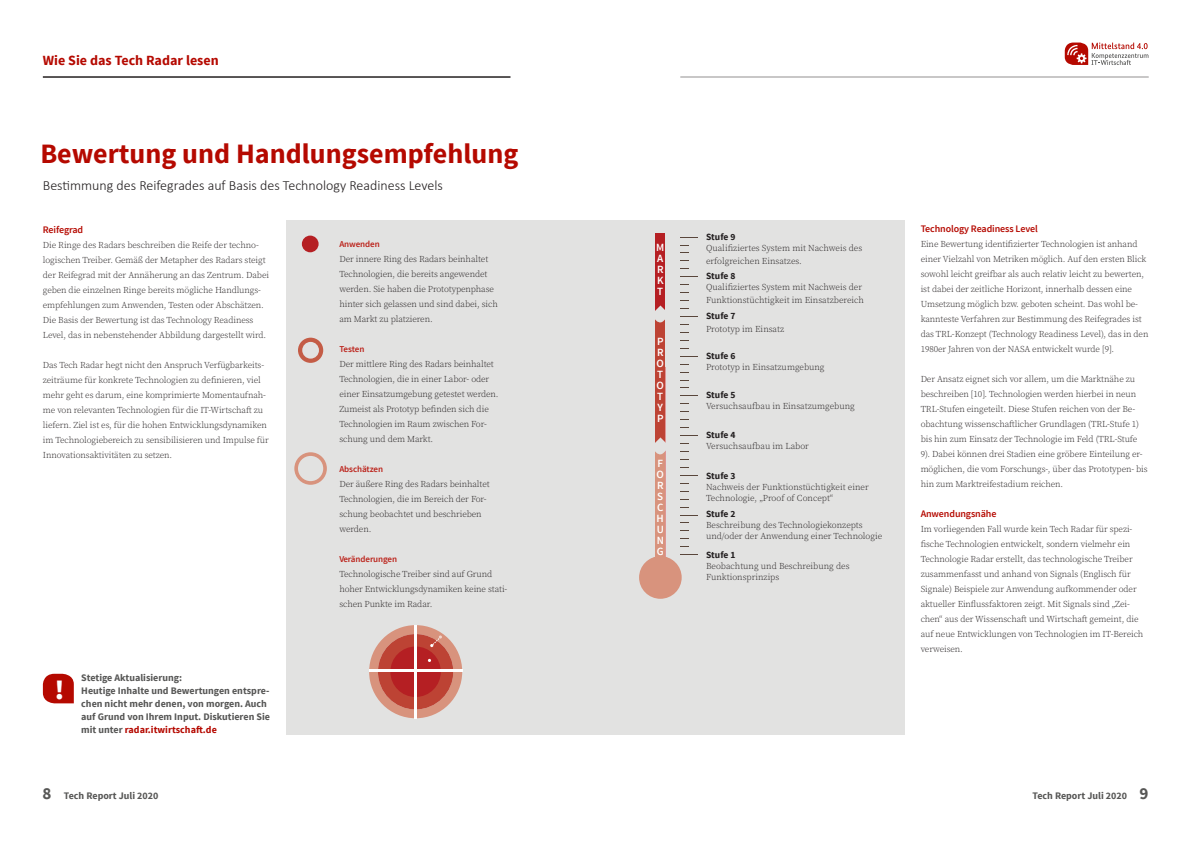
<style>
.page{position:relative;width:1191px;height:842px;background:#fff}
.page>*{position:absolute;margin:0;border:0;box-sizing:border-box;transform-origin:0 0}
.t1{font:700 28px "Source Sans Pro";color:#b50900}
.t2{font:300 14px "Calibri";color:#231f20}
.t3{font:700 14px "Source Sans Pro";color:#b50900}
.t4{font:600 11px/11px "Source Sans Pro";color:#fff;text-align:justify}
.t5{font:700 10px/13px "Source Sans Pro";color:#575756}
.Fließtext{font:600 10px "Source Sans Pro";letter-spacing:-.01em;color:#b50900}
.t6{font:700 9.5px "Source Sans Pro";color:#231f20}
.Fließtext-2{font:300 9px/15px "Source Serif Pro";letter-spacing:-.01em;color:#231f20}
.Fließtext-3{font:600 9px "Source Sans Pro";letter-spacing:-.01em;color:#bb2018}
.s1{color:#b50900}
.s2{font-size:17px}
</style>
<div class="page">
<svg style="left:1064px;top:43px;width:84px;height:22px"></svg>
<div style="left:595px;top:220px;width:309px;height:515px;background:#e2e2e1"></div>
<div style="left:286px;top:220px;width:309px;height:515px;background:#e2e2e1"></div>
<hr style="left:43px;top:77px;width:467px;height:1px;background:#231f20">
<svg style="left:294px;top:452px;width:33px;height:33px"></svg>
<div style="left:298px;top:456px;width:25px;height:25px;background:#e2e2e1;border-radius:50%"></div>
<div style="left:298px;top:338px;width:25px;height:25px;background:#c45c46;border-radius:50%"></div>
<div style="left:302px;top:342px;width:17px;height:17px;background:#e2e2e1;border-radius:50%"></div>
<div style="left:302px;top:236px;width:16px;height:16px;background:#b51f23;border-radius:50%"></div>
<svg style="left:369px;top:625px;width:93px;height:93px"></svg>
<svg style="left:680px;top:237px;width:18px;height:1px"></svg>
<svg style="left:680px;top:276px;width:18px;height:1px"></svg>
<svg style="left:680px;top:316px;width:18px;height:1px"></svg>
<svg style="left:680px;top:356px;width:18px;height:1px"></svg>
<div style="left:655px;top:233px;width:10px;height:82px;background:#b51f23"></div>
<div style="left:655px;top:314px;width:10px;height:132px;background:#bd4334"></div>
<svg style="left:655px;top:305px;width:10px;height:18px"></svg>
<svg style="left:640px;top:364px;width:58px;height:233px"></svg>
<div style="left:639px;top:556px;width:42px;height:43px;background:#d8937d;border-radius:50%"></div>
<svg style="left:43px;top:674px;width:31px;height:29px"></svg>
<p class="t3" style="left:43px;top:52px;width:177px">Wie Sie das Tech Radar lesen</p>
<p class="t1" style="left:40px;top:135px;width:479px">Bewertung und Handlungsempfehlung</p>
<p class="t2" style="left:43px;top:177px;width:401px">Bestimmung des Reifegrades auf Basis des Technology Readiness Levels</p>
<p class="Fließtext" style="left:43px;top:223px;width:42px">Reifegrad</p>
<p class="Fließtext-2" style="left:43px;top:237px;width:228px">Die Ringe des Radars beschreiben die Reife der techno&shy;logischen Treiber. Gemäß der Metapher des Radars steigt der Reifegrad mit der Annäherung an das Zentrum. Dabei geben die einzelnen Ringe bereits mögliche Handlungs&shy;empfehlungen zum Anwenden, Testen oder Abschätzen.<br>Die Basis der Bewertung ist das Technology Readiness Level, das in nebenstehender Abbildung dargestellt wird.</p>
<p class="Fließtext-2" style="left:43px;top:357px;width:227px">Das Tech Radar hegt nicht den Anspruch Verfügbarkeits&shy;zeiträume für konkrete Technologien zu definieren, viel mehr geht es darum, eine komprimierte Momentaufnah&shy;me von relevanten Technologien für die IT-Wirtschaft zu liefern. Ziel ist es, für die hohen Entwicklungsdynamiken im Technologiebereich zu sensibilisieren und Impulse für Innovationsaktivitäten zu setzen.</p>
<p class="t5" style="left:81px;top:672px;width:102px">Stetige Aktualisierung:</p>
<p class="t5" style="left:81px;top:685px;width:190px">Heutige Inhalte und Bewertungen entspre&shy;chen nicht mehr denen, von morgen. Auch auf Grund von Ihrem Input. Diskutieren Sie mit unter <span class="s1">radar.itwirtschaft.de</span></p>
<p class="Fließtext-3" style="left:339px;top:238px;width:42px">Anwenden</p>
<p class="Fließtext-2" style="left:339px;top:252px;width:160px">Der innere Ring des Radars beinhaltet Technologien, die bereits angewendet werden. Sie haben die Prototypenphase hinter sich gelassen und sind dabei, sich am Markt zu platzieren.</p>
<p class="Fließtext-3" style="left:339px;top:343px;width:27px">Testen</p>
<p class="Fließtext-2" style="left:339px;top:357px;width:161px">Der mittlere Ring des Radars beinhaltet Technologien, die in einer Labor- oder einer Einsatzumgebung getestet werden.<br>Zumeist als Prototyp befinden sich die Technologien im Raum zwischen For&shy;schung und dem Markt.</p>
<p class="Fließtext-3" style="left:339px;top:463px;width:45px">Abschätzen</p>
<p class="Fließtext-2" style="left:339px;top:477px;width:152px">Der äußere Ring des Radars beinhaltet<br>Technologien, die im Bereich der For&shy;schung beobachtet und beschrieben werden.</p>
<p class="Fließtext-3" style="left:339px;top:553px;width:59px">Veränderungen</p>
<p class="Fließtext-2" style="left:339px;top:567px;width:170px">Technologische Treiber sind auf Grund hoher Entwicklungsdynamiken keine stati&shy;schen Punkte im Radar.</p>
<p class="t4" style="left:656px;top:242px;width:10px">M A R K T</p>
<p class="t4" style="left:656px;top:336px;width:9px">P R O T O T Y P</p>
<p class="t4" style="left:656px;top:458px;width:9px">F O R S C H U N G</p>
<p class="t6" style="left:706px;top:231px;width:31px">Stufe 9</p>
<p class="Fließtext-2" style="left:706px;top:241px;width:158px">Qualifiziertes System mit Nachweis des</p>
<p class="Fließtext-2" style="left:706px;top:254px;width:97px">erfolgreichen Einsatzes.</p>
<p class="t6" style="left:706px;top:270px;width:31px">Stufe 8</p>
<p class="Fließtext-2" style="left:706px;top:280px;width:158px">Qualifiziertes System mit Nachweis der</p>
<p class="Fließtext-2" style="left:706px;top:293px;width:159px">Funktionstüchtigkeit im Einsatzbereich</p>
<p class="t6" style="left:706px;top:310px;width:31px">Stufe 7</p>
<p class="Fließtext-2" style="left:706px;top:322px;width:80px">Prototyp im Einsatz</p>
<p class="t6" style="left:706px;top:349px;width:31px">Stufe 6</p>
<p class="Fließtext-2" style="left:706px;top:359px;width:120px">Prototyp in Einsatzumgebung</p>
<p class="t6" style="left:706px;top:389px;width:31px">Stufe 5</p>
<p class="Fließtext-2" style="left:706px;top:399px;width:150px">Versuchsaufbau in Einsatzumgebung</p>
<p class="t6" style="left:706px;top:429px;width:31px">Stufe 4</p>
<p class="Fließtext-2" style="left:706px;top:439px;width:104px">Versuchsaufbau im Labor</p>
<p class="t6" style="left:706px;top:470px;width:31px">Stufe 3</p>
<p class="Fließtext-2" style="left:706px;top:479px;width:164px">Nachweis der Funktionstüchtigkeit einer</p>
<p class="Fließtext-2" style="left:706px;top:490px;width:129px">Technologie, „Proof of Concept“</p>
<p class="t6" style="left:706px;top:508px;width:31px">Stufe 2</p>
<p class="Fließtext-2" style="left:706px;top:518px;width:158px">Beschreibung des Technologiekonzepts</p>
<p class="Fließtext-2" style="left:706px;top:529px;width:178px">und/oder der Anwendung einer Technologie</p>
<p class="t6" style="left:706px;top:548px;width:31px">Stufe 1</p>
<p class="Fließtext-2" style="left:706px;top:558px;width:145px">Beobachtung und Beschreibung des</p>
<p class="Fließtext-2" style="left:706px;top:569px;width:75px">Funktionsprinzips</p>
<p class="Fließtext" style="left:920px;top:223px;width:119px">Technology Readiness Level</p>
<p class="Fließtext-2" style="left:920px;top:237px;width:229px">Eine Bewertung identifizierter Technologien ist anhand einer Vielzahl von Metriken möglich. Auf den ersten Blick sowohl leicht greifbar als auch relativ leicht zu bewerten, ist dabei der zeitliche Horizont, innerhalb dessen eine Umsetzung möglich bzw. geboten scheint. Das wohl be&shy;kannteste Verfahren zur Bestimmung des Reifegrades ist das TRL-Konzept (Technology Readiness Level), das in den 1980er Jahren von der NASA entwickelt wurde [9].</p>
<p class="Fließtext-2" style="left:920px;top:372px;width:229px">Der Ansatz eignet sich vor allem, um die Marktnähe zu beschreiben [10]. Technologien werden hierbei in neun TRL-Stufen eingeteilt. Diese Stufen reichen von der Be&shy;obachtung wissenschaftlicher Grundlagen (TRL-Stufe 1) bis hin zum Einsatz der Technologie im Feld (TRL-Stufe 9). Dabei können drei Stadien eine gröbere Einteilung er&shy;möglichen, die vom Forschungs-, über das Prototypen- bis hin zum Marktreifestadium reichen.</p>
<p class="Fließtext" style="left:920px;top:508px;width:77px">Anwendungsnähe</p>
<p class="Fließtext-2" style="left:920px;top:522px;width:224px">Im vorliegenden Fall wurde kein Tech Radar für spezi&shy;fische Technologien entwickelt, sondern vielmehr ein Technologie Radar erstellt, das technologische Treiber zusammenfasst und anhand von Signals (Englisch für Signale) Beispiele zur Anwendung aufkommender oder aktueller Einflussfaktoren zeigt. Mit Signals sind „Zei&shy;chen“ aus der Wissenschaft und Wirtschaft gemeint, die auf neue Entwicklungen von Technologien im IT-Bereich verweisen.</p>
<p class="t5" style="left:43px;top:790px;width:117px"><span class="s2">8</span> Tech Report Juli 2020</p>
<p class="t5" style="left:1032px;top:790px;width:117px">Tech Report Juli 2020 <span class="s2">9</span></p>
</div>
